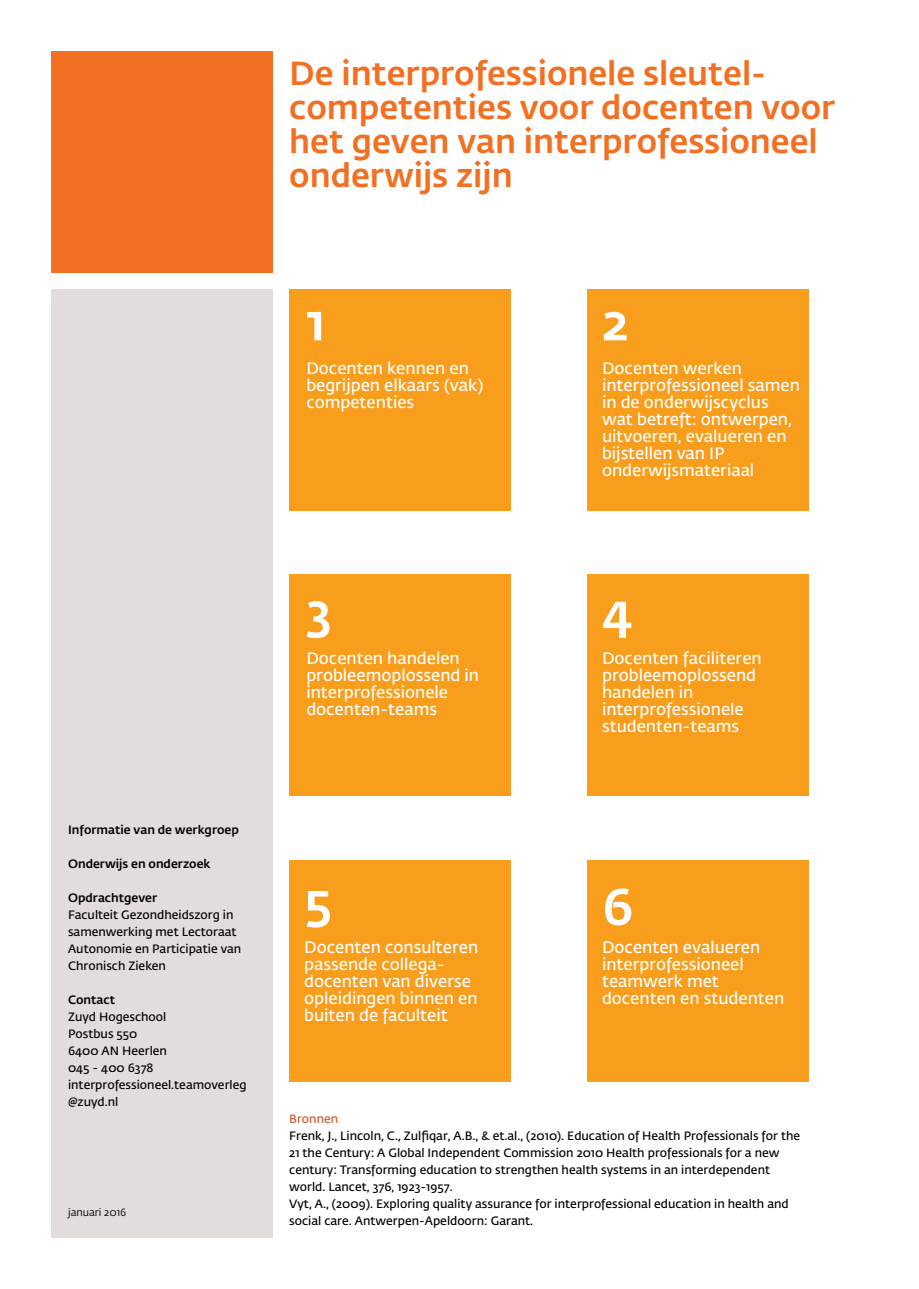
<style>
.page{position:relative;width:919px;height:1289px;background:#fff}
.page>*{position:absolute;margin:0;border:0;box-sizing:border-box;transform-origin:0 0}
.t1{font:500 51px "Fedra Sans Std";color:#fff}
.t2{font:500 33px/34px "Fedra Sans Std";color:#f36f21}
.t3{font:600 16.5px/17px "Fedra Sans Std";color:#fff}
.t4{font:600 12px/17px "Fedra Sans Std";color:#000}
.t5{font:500 12px "Fedra Sans Std";color:#000}
.t6{font:600 12px "Fedra Sans Std";color:#cb572c}
.t7{font:10.5px "Fedra Sans Std";color:#000}
</style>
<div class="page">
<div style="left:51px;top:289px;width:221px;height:948px;background:#e2dddb"></div>
<div style="left:51px;top:51px;width:221px;height:221px;background:#f36f21"></div>
<div style="left:289px;top:289px;width:221px;height:221px;background:#f99d1c"></div>
<div style="left:289px;top:574px;width:221px;height:221px;background:#f99d1c"></div>
<div style="left:289px;top:860px;width:221px;height:221px;background:#f99d1c"></div>
<div style="left:587px;top:289px;width:221px;height:221px;background:#f99d1c"></div>
<div style="left:587px;top:574px;width:221px;height:221px;background:#f99d1c"></div>
<div style="left:587px;top:860px;width:221px;height:221px;background:#f99d1c"></div>
<h2 class="t2" style="left:289px;top:57px;width:547px">De interprofessionele sleutel&shy;competenties voor docenten voor het geven van interprofessioneel onderwijs zijn</h2>
<h1 class="t1" style="left:306px;top:291px;width:20px">1</h1>
<h3 class="t3" style="left:306px;top:360px;width:178px">Docenten kennen en begrijpen elkaars (vak) competenties</h3>
<h1 class="t1" style="left:602px;top:291px;width:28px">2</h1>
<h3 class="t3" style="left:602px;top:360px;width:199px">Docenten werken interprofessioneel samen in de onderwijscyclus wat betreft: ontwerpen, uitvoeren, evalueren en bijstellen van IP onderwijsmateriaal</h3>
<p class="t5" style="left:68px;top:822px;width:172px">Informatie van de werkgroep</p>
<p class="t5" style="left:68px;top:856px;width:144px">Onderwijs en onderzoek</p>
<p class="t5" style="left:68px;top:890px;width:91px">Opdrachtgever</p>
<p class="t4" style="left:68px;top:906px;width:175px">Faculteit Gezondheidszorg in samenwerking met Lectoraat<br>Autonomie en Participatie van<br>Chronisch Zieken</p>
<p class="t5" style="left:68px;top:992px;width:49px">Contact</p>
<p class="t4" style="left:68px;top:1008px;width:180px">Zuyd Hogeschool<br>Postbus 550<br>6400 AN Heerlen<br>045 - 400 6378 interprofessioneel.teamoverleg @zuyd.nl</p>
<p class="t7" style="left:68px;top:1206px;width:60px">januari 2016</p>
<h1 class="t1" style="left:306px;top:580px;width:27px">3</h1>
<h3 class="t3" style="left:306px;top:649px;width:174px">Docenten handelen probleemoplossend in interprofessionele docenten-teams</h3>
<h1 class="t1" style="left:304px;top:869px;width:29px">5</h1>
<h3 class="t3" style="left:304px;top:938px;width:175px">Docenten consulteren passende collega&shy;docenten van diverse opleidingen binnen en buiten de faculteit</h3>
<h1 class="t1" style="left:602px;top:580px;width:32px">4</h1>
<h3 class="t3" style="left:602px;top:649px;width:161px">Docenten faciliteren probleemoplossend handelen in interprofessionele studenten-teams</h3>
<h1 class="t1" style="left:602px;top:875px;width:33px">6</h1>
<h3 class="t3" style="left:602px;top:938px;width:184px">Docenten evalueren interprofessioneel teamwerk met docenten en studenten</h3>
<p class="t6" style="left:289px;top:1111px;width:50px">Bronnen</p>
<p class="t4" style="left:289px;top:1127px;width:512px">Frenk, J., Lincoln, C., Zulfiqar, A.B., &amp; et.al., (2010). Education of Health Professionals for the 21 the Century: A Global Independent Commission 2010 Health professionals for a new century: Transforming education to strengthen health systems in an interdependent world. Lancet, 376, 1923-1957.<br>Vyt, A., (2009). Exploring quality assurance for interprofessional education in health and social care. Antwerpen-Apeldoorn: Garant.</p>
</div>
